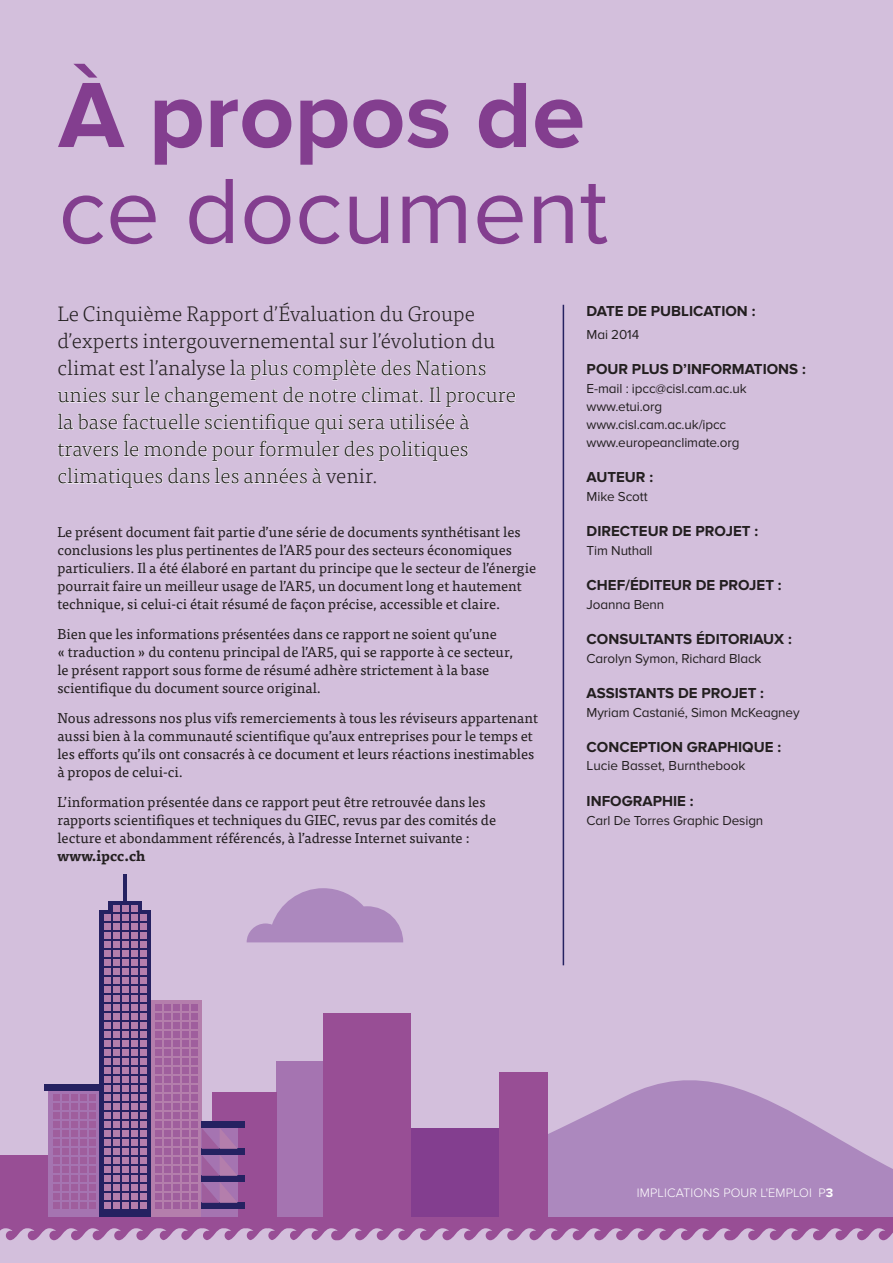
<style>
.page{position:relative;width:893px;height:1263px;background:#d3bfdc}
.page>*{position:absolute;margin:0;border:0;box-sizing:border-box;transform-origin:0 0}
.H1_-_Medium{font:96px "Proxima Nova";color:#833e8f}
.H1_-_Medium-2{font:700 96px "Proxima Nova";color:#833e8f}
.Abstract{font:300 21px/27px "Tisa Pro";color:#231f20}
.Production_-_H1{font:700 15px "Proxima Nova";color:#231f20}
.t1{font:14.25px/18px "Tisa Pro";color:#231f20}
.Production_-_Standar{font:13.5px/18px "Proxima Nova";letter-spacing:-.01em;color:#231f20}
.Production_-_H1-2{font:13.5px "Proxima Nova";color:#231f20}
.Page_Number{font:300 12.75px "Proxima Nova";letter-spacing:.01em;color:#fff}
.s1{font-weight:700}
</style>
<div class="page">
<svg style="left:547px;top:1072px;width:346px;height:145px;fill:#ac88be"></svg>
<svg style="left:57px;top:359px;width:459px;height:130px"></svg>
<hr style="left:563px;top:305px;width:1px;height:660px;background:#252161">
<svg style="left:0;top:874px;width:547px;height:343px"></svg>
<div style="left:0;top:1217px;width:893px;height:46px;background:#984e95"></div>
<svg style="left:0;top:1228px;width:893px;height:35px"></svg>
<div style="left:323px;top:1013px;width:88px;height:210px;background:#984e95"></div>
<p class="H1_-_Medium-2" style="left:58px;top:60px;width:528px">À propos de</p>
<p class="H1_-_Medium" style="left:58px;top:156px;width:551px">ce document</p>
<p class="Abstract" style="left:57px;top:299px;width:460px">Le Cinquième Rapport d’Évaluation du Groupe d’experts intergouvernemental sur l’évolution du climat est l’analyse la plus complète des Nations unies sur le changement de notre climat. Il procure la base factuelle scientifique qui sera utilisée à travers le monde pour formuler des politiques climatiques dans les années à venir.</p>
<p class="t1" style="left:57px;top:522px;width:480px">Le présent document fait partie d’une série de documents synthétisant les conclusions les plus pertinentes de l’AR5 pour des secteurs économiques particuliers. Il a été élaboré en partant du principe que le secteur de l’énergie pourrait faire un meilleur usage de l’AR5, un document long et hautement technique, si celui-ci était résumé de façon précise, accessible et claire.</p>
<p class="t1" style="left:57px;top:624px;width:457px">Bien que les informations présentées dans ce rapport ne soient qu’une<br>« traduction » du contenu principal de l’AR5, qui se rapporte à ce secteur, le présent rapport sous forme de résumé adhère strictement à la base scientifique du document source original.</p>
<p class="t1" style="left:57px;top:708px;width:482px">Nous adressons nos plus vifs remerciements à tous les réviseurs appartenant aussi bien à la communauté scientifique qu’aux entreprises pour le temps et les efforts qu’ils ont consacrés à ce document et leurs réactions inestimables à propos de celui-ci.</p>
<p class="t1" style="left:57px;top:792px;width:440px">L’information présentée dans ce rapport peut être retrouvée dans les rapports scientifiques et techniques du GIEC, revus par des comités de lecture et abondamment référencés, à l’adresse Internet suivante : <span class="s1">www.ipcc.ch</span></p>
<p class="Production_-_H1" style="left:587px;top:302px;width:10px">DATE</p>
<p class="Production_-_H1" style="left:627px;top:302px;width:71px">DE PUBLICATIO</p>
<p class="Production_-_H1" style="left:737px;top:302px;width:20px">N :</p>
<p class="Production_-_Standar" style="left:587px;top:326px;width:54px">Mai 2014</p>
<p class="Production_-_H1" style="left:587px;top:360px;width:21px">POUR</p>
<p class="Production_-_H1" style="left:632px;top:360px;width:81px">PLUS D’INFORMATIO</p>
<p class="Production_-_H1" style="left:778px;top:360px;width:29px">NS :</p>
<p class="Production_-_Standar" style="left:587px;top:380px;width:161px">E-mail : ipcc@cisl.cam.ac.uk www.etui.org www.cisl.cam.ac.uk/ipcc www.europeanclimate.org</p>
<p class="Production_-_H1" style="left:587px;top:468px;width:11px">AUTEUR</p>
<p class="Production_-_H1" style="left:649px;top:468px;width:5px">:</p>
<p class="Production_-_Standar" style="left:587px;top:488px;width:62px">Mike Scott</p>
<p class="Production_-_H1" style="left:587px;top:522px;width:10px">DIRECTEUR</p>
<p class="Production_-_H1" style="left:672px;top:522px;width:87px">DE PROJET :</p>
<p class="Production_-_Standar" style="left:587px;top:542px;width:68px">Tim Nuthall</p>
<p class="Production_-_H1" style="left:587px;top:576px;width:62px">CHEF/ÉDITEUR</p>
<p class="Production_-_H1" style="left:696px;top:576px;width:87px">DE PROJET :</p>
<p class="Production_-_Standar" style="left:587px;top:596px;width:79px">Joanna Benn</p>
<p class="Production_-_H1" style="left:587px;top:630px;width:128px">CONSU LTANTS ÉDITORIAU</p>
<p class="Production_-_H1" style="left:774px;top:630px;width:19px">X :</p>
<p class="Production_-_Standar" style="left:587px;top:650px;width:176px">Carolyn Symon, Richard Black</p>
<p class="Production_-_H1" style="left:587px;top:684px;width:10px">ASSISTA</p>
<p class="Production_-_H1" style="left:646px;top:684px;width:120px">NTS DE PROJET :</p>
<p class="Production_-_Standar" style="left:587px;top:704px;width:214px">Myriam Castanié, Simon McKeagney</p>
<p class="Production_-_H1" style="left:587px;top:738px;width:196px">CONCEPTION GRAPHIQUE :</p>
<p class="Production_-_H1-2" style="left:587px;top:758px;width:160px">Lucie Basset, Burnthebook</p>
<p class="Production_-_H1" style="left:587px;top:792px;width:108px">INFOGRAPHIE :</p>
<p class="Production_-_Standar" style="left:587px;top:812px;width:178px">Carl De Torres Graphic Design</p>
<p class="Page_Number" style="left:637px;top:1185px;width:198px">IMPLICATIONS POUR L'EMPLOI P<span class="s1">3</span></p>
</div>
